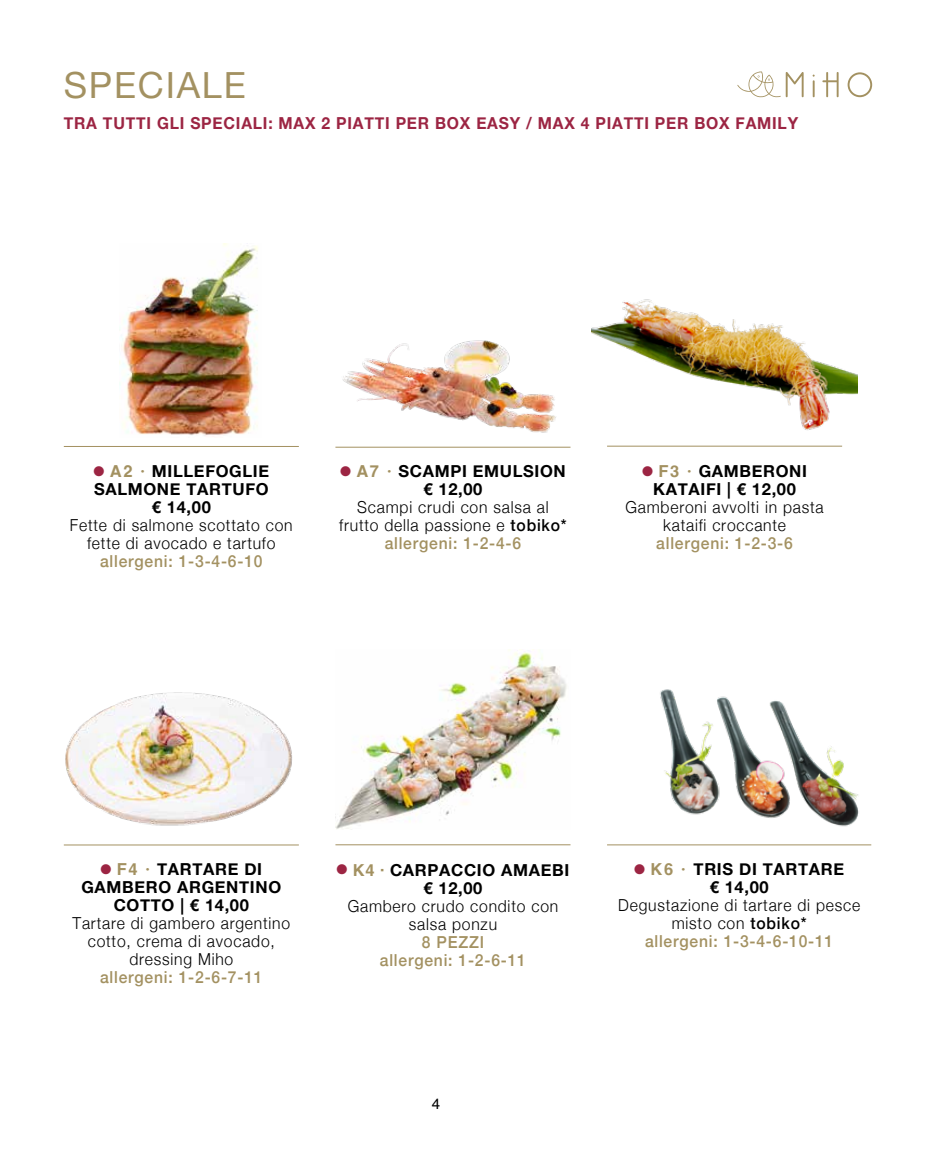
<style>
.page{position:relative;width:936px;height:1149px;background:#fff}
.page>*{position:absolute;margin:0;border:0;box-sizing:border-box;transform-origin:0 0}
.t1{font:36px "Helvetica Neue";letter-spacing:.05em;color:#a39161}
.t2{font:300 16.5px/18px "Helvetica Neue";letter-spacing:.05em;color:#000;text-align:center;scale:.95 1}
.t3{font:700 16.5px/18px "Helvetica Neue";letter-spacing:.04em;color:#000;text-align:center}
.t4{font:500 16.5px/18px "Helvetica Neue";letter-spacing:.05em;color:#a39161;text-align:center;scale:.95 1}
.t5{font:700 16.5px "Helvetica Neue";letter-spacing:.05em;color:#9c2543;scale:.95 1}
.t6{font:15px "Helvetica";color:#000}
.s1{color:#9c2543}
.s2{font-family:"Helvetica";color:#a39161}
.s3{font-weight:500}
.s4{font-weight:500;color:#a39161}
.s5{font-family:"Helvetica Now Display";color:#a39161}
</style>
<div class="page">
<svg style="left:822px;top:72px;width:16px;height:25px"></svg>
<svg style="left:847px;top:72px;width:25px;height:25px"></svg>
<svg style="left:812px;top:75px;width:2px;height:22px"></svg>
<svg style="left:737px;top:71px;width:66px;height:27px"></svg>
<hr style="left:335px;top:844px;width:235px;height:1px;background:#a39161">
<img style="left:335px;top:649px;width:232px;height:180px">
<hr style="left:607px;top:844px;width:264px;height:1px;background:#a39161">
<img style="left:660px;top:689px;width:199px;height:138px">
<hr style="left:64px;top:844px;width:235px;height:1px;background:#a39161">
<hr style="left:607px;top:445px;width:235px;height:1px;background:#a39161">
<img style="left:591px;top:299px;width:266px;height:131px">
<img style="left:65px;top:692px;width:227px;height:134px">
<hr style="left:64px;top:446px;width:235px;height:1px;background:#a39161">
<img style="left:121px;top:243px;width:137px;height:194px">
<hr style="left:335px;top:446px;width:235px;height:1px;background:#a39161">
<img style="left:342px;top:340px;width:214px;height:93px">
<h1 class="t1" style="left:64px;top:59px;width:183px">SPECIALE</h1>
<p class="t5" style="left:64px;top:110px;width:774px">TRA TUTTI GLI SPECIALI: MAX 2 PIATTI PER BOX EASY / MAX 4 PIATTI PER BOX FAMILY</p>
<p class="t3" style="left:93px;top:463px;width:177px"><span class="s1">●</span> <span class="s2">A2 ·</span> MILLEFOGLIE<br>SALMONE TARTUFO € 14,00</p>
<p class="t2" style="left:70px;top:515px;width:236px">Fette di salmone scottato con fette di avocado e tartufo</p>
<p class="t4" style="left:100px;top:551px;width:172px">allergeni: 1-3-4-6-10</p>
<p class="t3" style="left:340px;top:463px;width:227px"><span class="s1">●</span> <span class="s2">A7 ·</span> SCAMPI EMULSION € 12,00</p>
<p class="t2" style="left:339px;top:497px;width:241px">Scampi crudi con salsa al frutto della passione e <span class="s3">tobiko* </span><span class="s4">allergeni: 1-2-4-6</span></p>
<p class="t3" style="left:642px;top:462px;width:166px"><span class="s1">●</span> <span class="s2">F3 ·</span> GAMBERONI<br>KATAIFI | € 12,00</p>
<p class="t2" style="left:625px;top:497px;width:210px">Gamberoni avvolti in pasta kataifi croccante</p>
<p class="t4" style="left:656px;top:532px;width:145px">allergeni: 1-2-3-6</p>
<p class="t3" style="left:81px;top:860px;width:201px"><span class="s1">●</span> <span class="s2">F4 ·</span> TARTARE DI<br>GAMBERO ARGENTINO<br>COTTO | € 14,00</p>
<p class="t2" style="left:73px;top:912px;width:230px">Tartare di gambero argentino cotto, crema di avocado, dressing Miho</p>
<p class="t4" style="left:100px;top:966px;width:172px">allergeni: 1-2-6-7-11</p>
<p class="t3" style="left:336px;top:861px;width:234px"><span class="s1">●</span> <span class="s2">K4</span> <span class="s5">·</span> CARPACCIO AMAEBI € 12,00</p>
<p class="t2" style="left:347px;top:895px;width:223px">Gambero crudo condito con salsa ponzu</p>
<p class="t4" style="left:380px;top:931px;width:155px">8 PEZZI<br>allergeni: 1-2-6-11</p>
<p class="t6" style="left:432px;top:1091px;width:10px">4</p>
<p class="t3" style="left:634px;top:860px;width:211px"><span class="s1">●</span> <span class="s2">K6 ·</span> TRIS DI TARTARE € 14,00</p>
<p class="t2" style="left:618px;top:894px;width:256px">Degustazione di tartare di pesce misto con <span class="s3">tobiko*<br></span><span class="s4">allergeni: 1-3-4-6-10-11</span></p>
</div>
